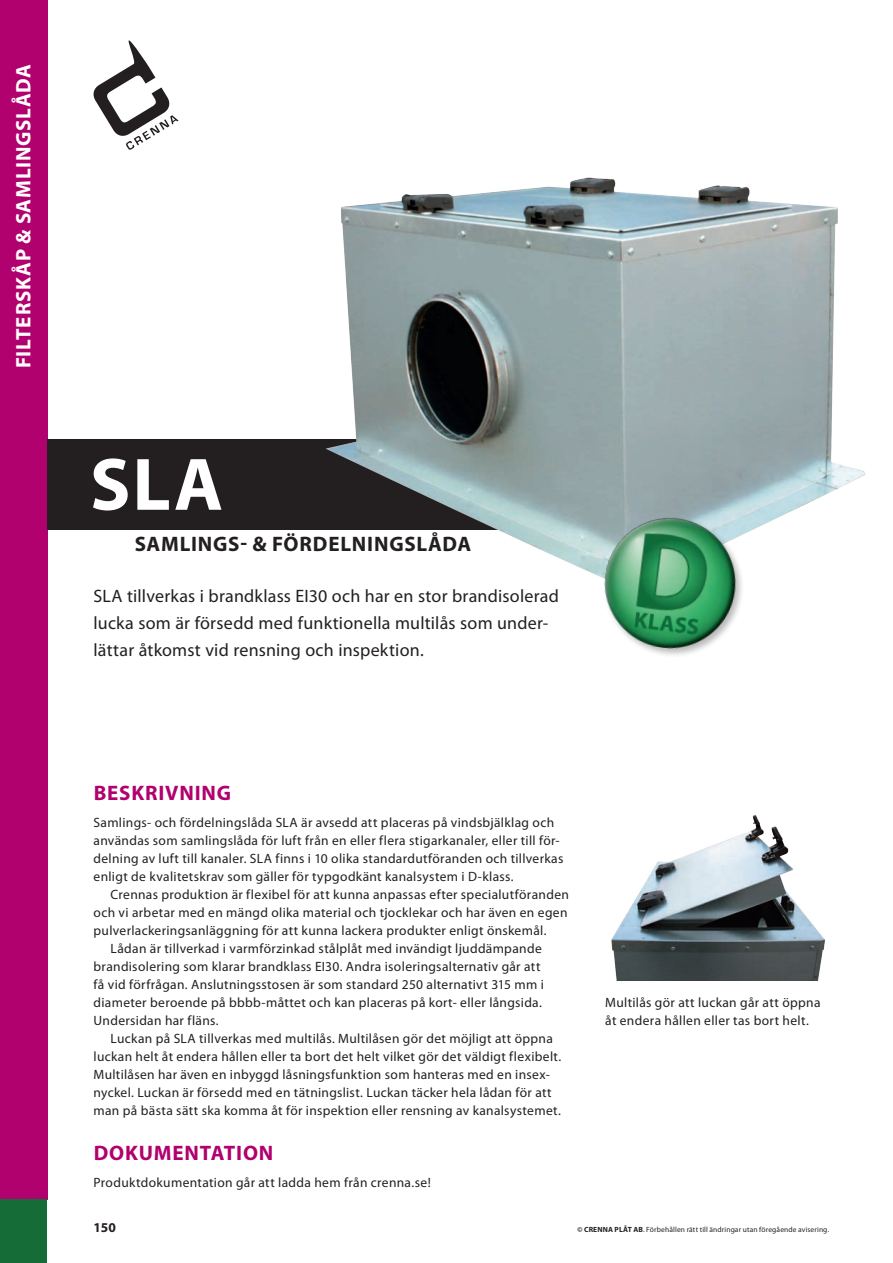
<style>
.page{position:relative;width:893px;height:1263px;background:#fff}
.page>*{position:absolute;margin:0;border:0;box-sizing:border-box;transform-origin:0 0}
.t1{font:700 75px "Myriad Pro";color:#fff}
.t2{font:700 21px "Myriad Pro";letter-spacing:.04em;color:#231f20}
.t3{font:700 21px "Myriad Pro";letter-spacing:.04em;color:#b1016f}
.t4{font:700 21px "Myriad Pro";letter-spacing:.035em;color:#fff}
.t5{font:18px/27px "Myriad Pro";letter-spacing:.015em;color:#231f20}
.t6{font:13.5px/18px "Myriad Pro";letter-spacing:.025em;color:#231f20}
.t7{font:700 13.5px "Myriad Pro";color:#231f20}
.t8{font:7.5px "Myriad Pro";letter-spacing:.02em;color:#231f20}
.s1{font-weight:700}
</style>
<div class="page">
<svg style="left:94px;top:40px;width:85px;height:110px"></svg>
<div style="left:0;top:0;width:47px;height:1199px;background:#b1016f"></div>
<div style="left:0;top:1199px;width:47px;height:64px;background:#156c37"></div>
<div style="left:47px;top:440px;width:551px;height:90px;background:#231f20"></div>
<img style="left:320px;top:177px;width:545px;height:394px">
<img style="left:611px;top:815px;width:214px;height:166px">
<img style="left:588px;top:501px;width:182px;height:155px">
<h2 class="t4" style="left:10px;top:302px;width:237px;rotate:-90deg">SKÅP &amp; SA MLINGSLÅ DA</h2>
<h2 class="t4" style="left:10px;top:368px;width:29px;rotate:-90deg">FILTER</h2>
<h1 class="t1" style="left:90px;top:436px;width:135px">SL A</h1>
<h2 class="t2" style="left:135px;top:530px;width:207px">SAMLINGS- &amp; FÖRDELN</h2>
<h2 class="t2" style="left:367px;top:530px;width:103px">INGSLÅ DA</h2>
<h3 class="t5" style="left:94px;top:582px;width:467px">SLA tillverkas i brandklass EI30 och har en stor brandisolerad lucka som är försedd med funktionella multilås som under&shy;lättar åtkomst vid rensning och inspektion.</h3>
<h2 class="t3" style="left:94px;top:779px;width:139px">BESKRIVNING</h2>
<p class="t6" style="left:94px;top:813px;width:471px">Samlings- och fördelningslåda SLA är avsedd att placeras på vindsbjälklag och användas som samlingslåda för luft från en eller flera stigarkanaler, eller till för&shy;delning av luft till kanaler. SLA finns i 10 olika standardutföranden och tillverkas enligt de kvalitetskrav som gäller för typgodkänt kanalsystem i D-klass.</p>
<p class="t6" style="left:111px;top:885px;width:460px">Crennas produktion är flexibel för att kunna anpassas efter specialutföranden</p>
<p class="t6" style="left:94px;top:903px;width:475px">och vi arbetar med en mängd olika material och tjocklekar och har även en egen</p>
<p class="t6" style="left:94px;top:921px;width:454px">pulverlackeringsanläggning för att kunna lackera produkter enligt önskemål.</p>
<p class="t6" style="left:111px;top:939px;width:433px">Lådan är tillverkad i varmförzinkad stålplåt med invändigt ljuddämpande</p>
<p class="t6" style="left:94px;top:957px;width:448px">brandisolering som klarar brandklass EI30. Andra isoleringsalternativ går att</p>
<p class="t6" style="left:94px;top:975px;width:452px">få vid förfrågan. Anslutningsstosen är som standard 250 alternativt 315 mm i</p>
<p class="t6" style="left:94px;top:993px;width:450px">diameter beroende på bbbb-måttet och kan placeras på kort- eller långsida.</p>
<p class="t6" style="left:94px;top:1011px;width:127px">Undersidan har fläns.</p>
<p class="t6" style="left:111px;top:1029px;width:444px">Luckan på SLA tillverkas med multilås. Multilåsen gör det möjligt att öppna</p>
<p class="t6" style="left:94px;top:1047px;width:469px">luckan helt åt endera hållen eller ta bort det helt vilket gör det väldigt flexibelt.</p>
<p class="t6" style="left:94px;top:1065px;width:458px">Multilåsen har även en inbyggd låsningsfunktion som hanteras med en insex-</p>
<p class="t6" style="left:94px;top:1083px;width:460px">nyckel. Luckan är försedd med en tätningslist. Luckan täcker hela lådan för att</p>
<p class="t6" style="left:94px;top:1101px;width:469px">man på bästa sätt ska komma åt för inspektion eller rensning av kanalsystemet.</p>
<h2 class="t3" style="left:94px;top:1139px;width:92px">DOKUMENTAT</h2>
<h2 class="t3" style="left:236px;top:1139px;width:36px">ION</h2>
<p class="t6" style="left:94px;top:1173px;width:339px">Produktdokumentation går att ladda hem från crenna.se!</p>
<p class="t6" style="left:605px;top:993px;width:217px">Multilås gör att luckan går att öppna åt endera hållen eller tas bort helt.</p>
<p class="t7" style="left:94px;top:1218px;width:24px">150</p>
<p class="t8" style="left:577px;top:1224px;width:253px"><span class="s1">© CRENNA PLÅT AB</span>. Förbehållen rätt till ändringar utan föregående avisering.</p>
</div>
